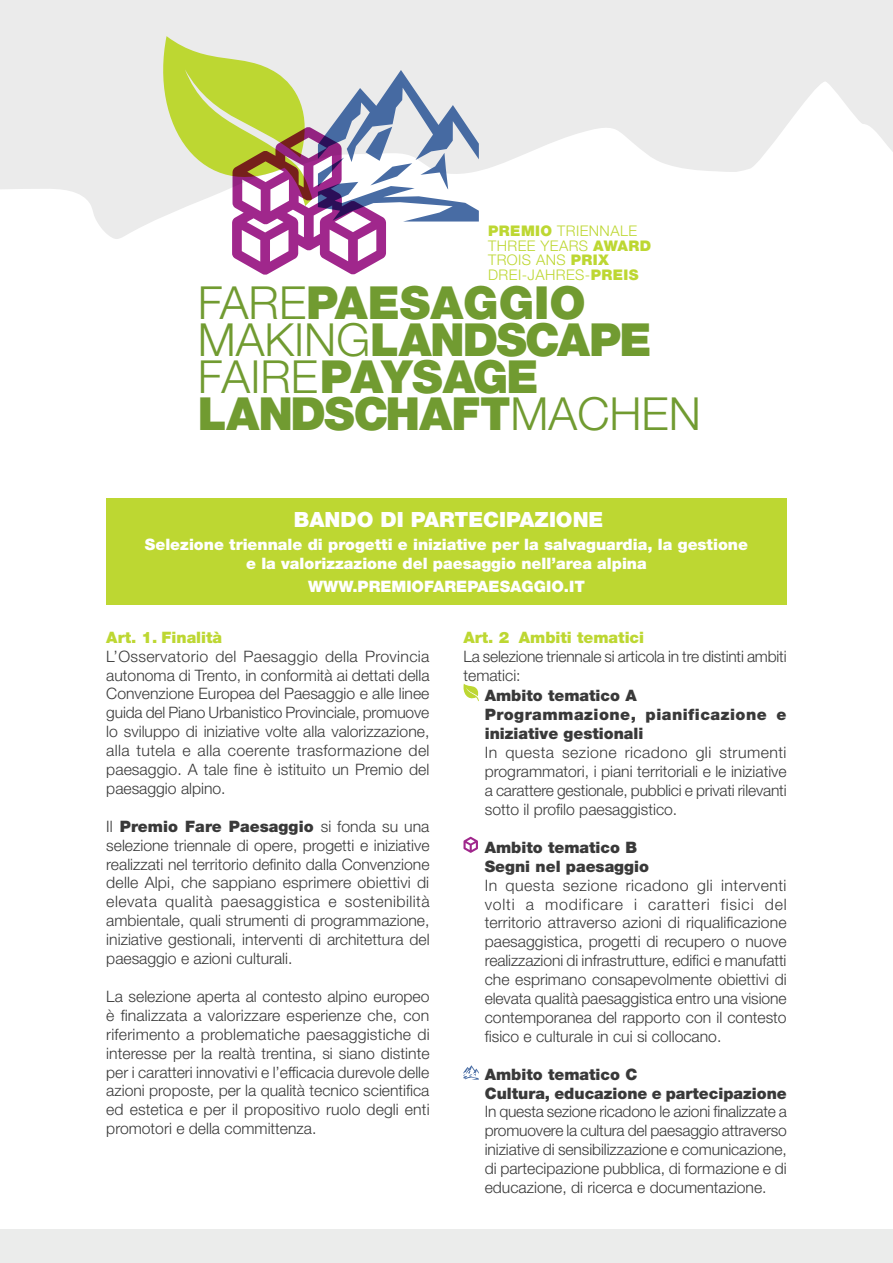
<style>
.page{position:relative;width:893px;height:1263px;background:#fff}
.page>*{position:absolute;margin:0;border:0;box-sizing:border-box;transform-origin:0 0}
.t1{font:900 45.6px/36.8px "Helvetica Neue LT Std";letter-spacing:-.02em;color:#719b31}
.t2{font:900 21px "Helvetica Neue LT Std";color:#fff}
.t3{font:300 15.75px/18.9px "Helvetica Neue LT Std";color:#393939;text-align:justify}
.t4{font:900 15.75px/18.9px "Helvetica Neue LT Std";color:#393939}
.t5{font:900 15.75px/18.9px "Helvetica Neue LT Std";color:#fff;text-align:center}
.t6{font:900 15.75px "Helvetica Neue LT Std";color:#bdd732}
.t7{font:300 14.7px/14.7px "Helvetica Neue LT Std";letter-spacing:.03em;color:#bdd732}
.s1{font-weight:900}
.s2{font-weight:300}
</style>
<div class="page">
<div style="left:0;top:1229px;width:893px;height:34px;background:#ebeceb"></div>
<svg style="left:0;top:0;width:893px;height:239px;fill:#ebebeb"></svg>
<svg style="left:463px;top:684px;width:16px;height:17px"></svg>
<svg style="left:463px;top:837px;width:15px;height:16px"></svg>
<svg style="left:463px;top:1065px;width:16px;height:15px"></svg>
<div style="left:106px;top:498px;width:681px;height:107px;background:#bdd732"></div>
<svg style="left:149px;top:36px;width:330px;height:239px"></svg>
<p class="t7" style="left:488px;top:223px;width:165px"><span class="s1">PREMIO</span> TRIENNALE<br>THREE YEARS <span class="s1">AWARD<br></span>TROIS ANS <span class="s1">PRIX<br></span>DREI-JAHRES-<span class="s1">PREIS</span></p>
<h1 class="t1" style="left:198px;top:284px;width:504px"><span class="s2">FARE</span>PAESAGGIO<br><span class="s2">MAKING</span>LANDSCAPE<br><span class="s2">FAIRE</span>PAYSAGE<br>LANDSCHAFT<span class="s2">MACHEN</span></h1>
<h2 class="t2" style="left:294px;top:507px;width:311px">BANDO DI PARTECIPAZIONE</h2>
<p class="t5" style="left:145px;top:535px;width:605px">Selezione triennale di progetti e iniziative per la salvaguardia, la gestione e la valorizzazione del paesaggio nell’area alpina</p>
<p class="t5" style="left:308px;top:577px;width:278px">WWW.PREMIOFAREPAESAGGIO.IT</p>
<p class="t6" style="left:106px;top:628px;width:117px">Art. 1. Finalità</p>
<p class="t3" style="left:106px;top:646px;width:325px">L’Osservatorio del Paesaggio della Provincia autonoma di Trento, in conformità ai dettati della Convenzione Europea del Paesaggio e alle linee guida del Piano Urbanistico Provinciale, promuove lo sviluppo di iniziative volte alla valorizzazione, alla tutela e alla coerente trasformazione del paesaggio. A tale fine è istituito un Premio del paesaggio alpino.</p>
<p class="t3" style="left:106px;top:816px;width:325px">Il <span class="s1">Premio Fare Paesaggio</span> si fonda su una selezione triennale di opere, progetti e iniziative realizzati nel territorio definito dalla Convenzione delle Alpi, che sappiano esprimere obiettivi di elevata qualità paesaggistica e sostenibilità ambientale, quali strumenti di programmazione, iniziative gestionali, interventi di architettura del paesaggio e azioni culturali.</p>
<p class="t3" style="left:106px;top:986px;width:325px">La selezione aperta al contesto alpino europeo è finalizzata a valorizzare esperienze che, con riferimento a problematiche paesaggistiche di interesse per la realtà trentina, si siano distinte per i caratteri innovativi e l’efficacia durevole delle azioni proposte, per la qualità tecnico scientifica ed estetica e per il propositivo ruolo degli enti promotori e della committenza.</p>
<p class="t6" style="left:463px;top:628px;width:182px">Art. 2 Ambiti tematici</p>
<p class="t3" style="left:463px;top:646px;width:325px">La selezione triennale si articola in tre distinti ambiti tematici:</p>
<p class="t4" style="left:485px;top:686px;width:303px">Ambito tematico A<br>Programmazione, pianificazione e iniziative gestionali</p>
<p class="t3" style="left:485px;top:743px;width:303px">In questa sezione ricadono gli strumenti programmatori, i piani territoriali e le iniziative a carattere gestionale, pubblici e privati rilevanti sotto il profilo paesaggistico.</p>
<p class="t4" style="left:485px;top:838px;width:166px">Ambito tematico B<br>Segni nel paesaggio</p>
<p class="t3" style="left:485px;top:875px;width:303px">In questa sezione ricadono gli interventi volti a modificare i caratteri fisici del territorio attraverso azioni di riqualificazione paesaggistica, progetti di recupero o nuove realizzazioni di infrastrutture, edifici e manufatti che esprimano consapevolmente obiettivi di elevata qualità paesaggistica entro una visione contemporanea del rapporto con il contesto fisico e culturale in cui si collocano.</p>
<p class="t4" style="left:485px;top:1064px;width:304px">Ambito tematico C<br>Cultura, educazione e partecipazione</p>
<p class="t3" style="left:485px;top:1102px;width:304px">In questa sezione ricadono le azioni finalizzate a promuovere la cultura del paesaggio attraverso iniziative di sensibilizzazione e comunicazione, di partecipazione pubblica, di formazione e di educazione, di ricerca e documentazione.</p>
</div>
